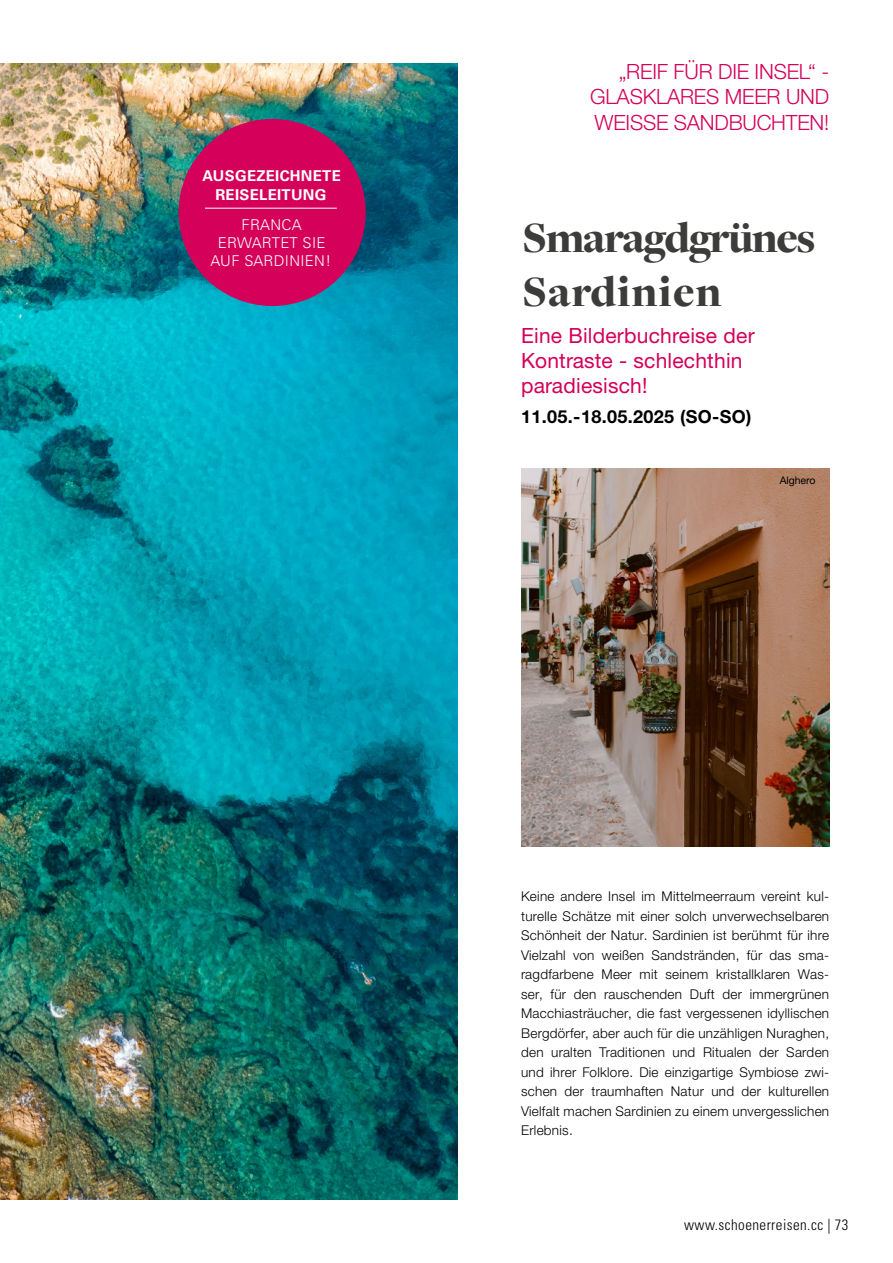
<style>
.page{position:relative;width:893px;height:1263px;background:#fff}
.page>*{position:absolute;margin:0;border:0;box-sizing:border-box;transform-origin:0 0}
.Reisetitel{font:900 45px/54px "Freight Disp Pro";letter-spacing:-.03em;color:#3c3c3b}
.h3_pink{font:21px/25.2px "Helvetica Neue LTW1 G";letter-spacing:.01em;color:#d4005a}
.h2_rechtsbündig{font:300 21px/25.5px "Helvetica Neue LTW1 G";letter-spacing:-.01em;color:#d4005a;text-align:justify}
.Datum_Reise{font:700 18px "Helvetica Neue LTW1 G";letter-spacing:.02em;color:#000}
.t1{font:300 condensed 15px "Univers";letter-spacing:.03em;color:#000}
.t2{font:300 14.85px "Univers";letter-spacing:.02em;color:#fff}
.t3{font:700 14.85px "Univers";letter-spacing:.02em;color:#fff}
.Fließtext_9pt{font:300 13.5px/19.5px "Helvetica Neue LTW1 G";letter-spacing:.02em;color:#000;text-align:justify}
.Bildtext_schwarz{font:10.5px "Helvetica Neue LTW1 G";letter-spacing:-.005em;color:#000}
</style>
<div class="page">
<img style="left:0;top:64px;width:457px;height:1135px">
<img style="left:521px;top:468px;width:308px;height:378px">
<div style="left:179px;top:119px;width:187px;height:187px;background:#d4005a;border-radius:50%"></div>
<hr style="left:205px;top:208px;width:132px;height:1px;background:#fff">
<p class="t3" style="left:202px;top:168px;width:140px">AUSGEZEICHNETE</p>
<p class="t3" style="left:215px;top:186px;width:112px">REISELEITUNG</p>
<p class="t2" style="left:241px;top:215px;width:62px">FRANCA</p>
<p class="t2" style="left:218px;top:234px;width:109px">ERWARTET SIE</p>
<p class="t2" style="left:211px;top:252px;width:122px">AUF SARDINIEN!</p>
<p class="h2_rechtsbündig" style="left:590px;top:58px;width:240px;text-indent:28px">„REIF FÜR DIE INSEL“ - GLASKLARES MEER UND WEISSE SANDBUCHTEN!</p>
<p class="Reisetitel" style="left:522px;top:210px;width:294px">Smaragdgrünes<br>Sardinien</p>
<p class="h3_pink" style="left:521px;top:322px;width:235px">Eine Bilderbuchreise der<br>Kontraste - schlechthin paradiesisch!</p>
<p class="Datum_Reise" style="left:521px;top:405px;width:232px">11.05.-18.05.2025 (SO-SO)</p>
<p class="Bildtext_schwarz" style="left:780px;top:474px;width:37px">Alghero</p>
<p class="Fließtext_9pt" style="left:521px;top:887px;width:310px">Keine andere Insel im Mittelmeerraum vereint kul&shy;turelle Schätze mit einer solch unverwechselbaren Schönheit der Natur. Sardinien ist berühmt für ihre Vielzahl von weißen Sandstränden, für das sma&shy;ragdfarbene Meer mit seinem kristallklaren Was&shy;ser, für den rauschenden Duft der immergrünen Macchiasträucher, die fast vergessenen idyllischen Bergdörfer, aber auch für die unzähligen Nuraghen, den uralten Traditionen und Ritualen der Sarden und ihrer Folklore. Die einzigartige Symbiose zwi&shy;schen der traumhaften Natur und der kulturellen Vielfalt machen Sardinien zu einem unvergesslichen Erlebnis.</p>
<p class="t1" style="left:684px;top:1216px;width:166px">www.schoenerreisen.cc | 73</p>
</div>
